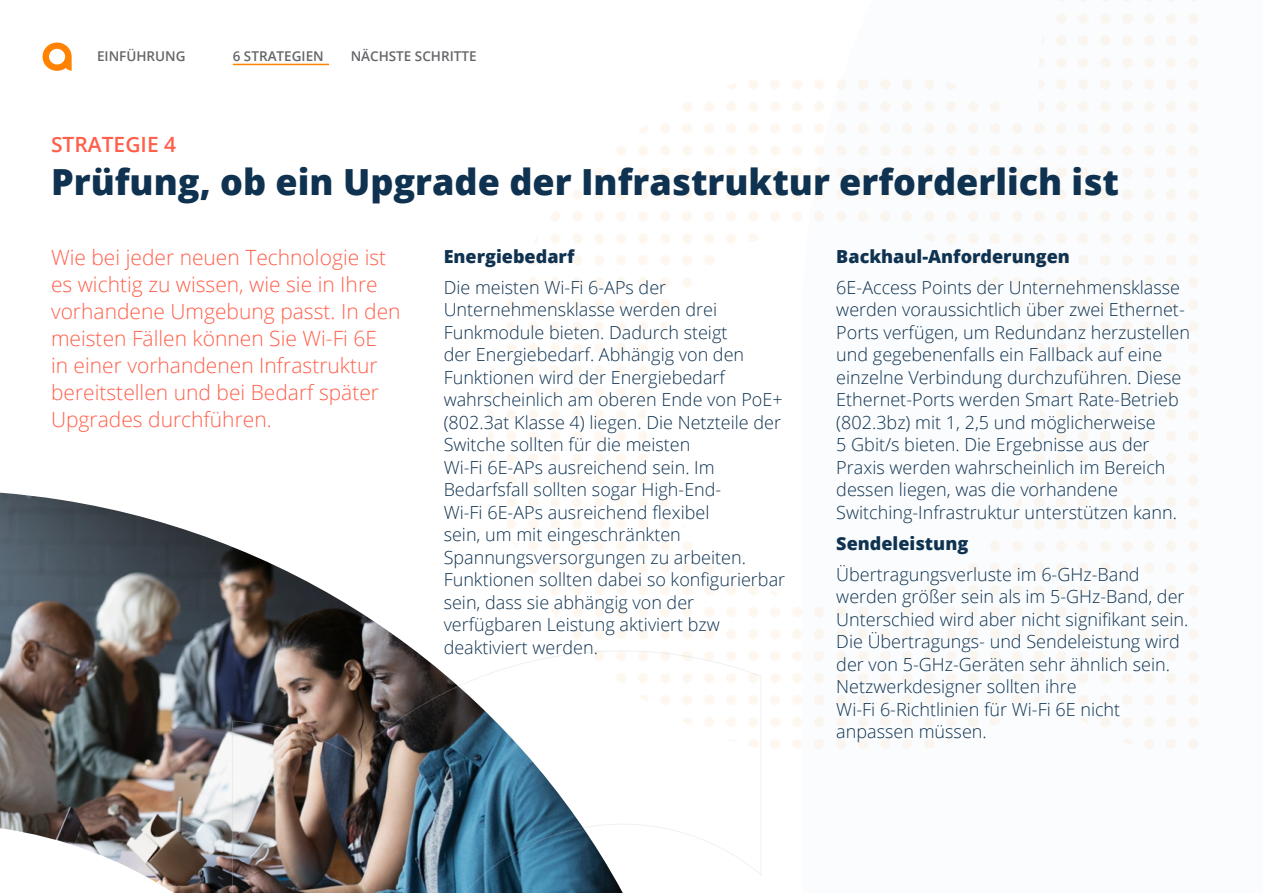
<style>
.page{position:relative;width:1263px;height:893px;background:#fff}
.page>*{position:absolute;margin:0;border:0;box-sizing:border-box;transform-origin:0 0}
.t1{font:800 36px "Open Sans";color:#0f3250}
.t2{font:300 21px/27px "Open Sans";color:#ff5f4b}
.t3{font:600 21px "Open Sans";color:#ff5f4b}
.t4{font:300 18px/22.5px "Open Sans";color:#0f3250}
.t5{font:800 18px "Open Sans";color:#0f3250}
.t6{font:600 13.5px "Open Sans";color:#646569}
</style>
<div class="page">
<svg style="left:43px;top:43px;width:29px;height:28px"></svg>
<hr style="left:233px;top:64px;width:96px;height:1px;background:#ff8300">
<img style="left:0;top:493px;width:623px;height:400px">
<img style="left:232px;top:650px;width:530px;height:243px">
<p class="t6" style="left:97px;top:47px;width:90px">EINFÜHRUNG</p>
<p class="t6" style="left:233px;top:47px;width:93px">6 STRATEGIEN</p>
<p class="t6" style="left:351px;top:47px;width:127px">NÄCHSTE SCHRITTE</p>
<p class="t3" style="left:51px;top:130px;width:127px">STRATEGIE 4</p>
<h1 class="t1" style="left:51px;top:155px;width:1069px">Prüfung, ob ein Upgrade der Infrastruktur erforderlich ist</h1>
<p class="t2" style="left:51px;top:243px;width:351px">Wie bei jeder neuen Technologie ist es wichtig zu wissen, wie sie in Ihre vorhandene Umgebung passt. In den meisten Fällen können Sie Wi-Fi 6E<br>in einer vorhandenen Infrastruktur bereitstellen und bei Bedarf später Upgrades durchführen.</p>
<p class="t5" style="left:444px;top:242px;width:132px">Energiebedarf</p>
<p class="t4" style="left:444px;top:275px;width:343px">Die meisten Wi-Fi 6-APs der Unternehmensklasse werden drei Funkmodule bieten. Dadurch steigt<br>der Energiebedarf. Abhängig von den Funktionen wird der Energiebedarf wahrscheinlich am oberen Ende von PoE+ (802.3at Klasse 4) liegen. Die Netzteile der Switche sollten für die meisten<br>Wi-Fi 6E-APs ausreichend sein. Im Bedarfsfall sollten sogar High-End-<br>Wi-Fi 6E-APs ausreichend flexibel<br>sein, um mit eingeschränkten Spannungsversorgungen zu arbeiten.<br>Funktionen sollten dabei so konfigurierbar sein, dass sie abhängig von der verfügbaren Leistung aktiviert bzw deaktiviert werden.</p>
<p class="t5" style="left:836px;top:242px;width:235px">Backhaul-Anforderungen</p>
<p class="t4" style="left:836px;top:275px;width:355px">6E-Access Points der Unternehmensklasse werden voraussichtlich über zwei Ethernet-Ports verfügen, um Redundanz herzustellen und gegebenenfalls ein Fallback auf eine einzelne Verbindung durchzuführen. Diese Ethernet-Ports werden Smart Rate-Betrieb (802.3bz) mit 1, 2,5 und möglicherweise<br>5 Gbit/s bieten. Die Ergebnisse aus der Praxis werden wahrscheinlich im Bereich dessen liegen, was die vorhandene Switching-Infrastruktur unterstützen kann.</p>
<p class="t5" style="left:836px;top:529px;width:133px">Sendeleistung</p>
<p class="t4" style="left:836px;top:562px;width:354px">Übertragungsverluste im 6-GHz-Band werden größer sein als im 5-GHz-Band, der Unterschied wird aber nicht signifikant sein.<br>Die Übertragungs- und Sendeleistung wird der von 5-GHz-Geräten sehr ähnlich sein.<br>Netzwerkdesigner sollten ihre<br>Wi-Fi 6-Richtlinien für Wi-Fi 6E nicht anpassen müssen.</p>
</div>
